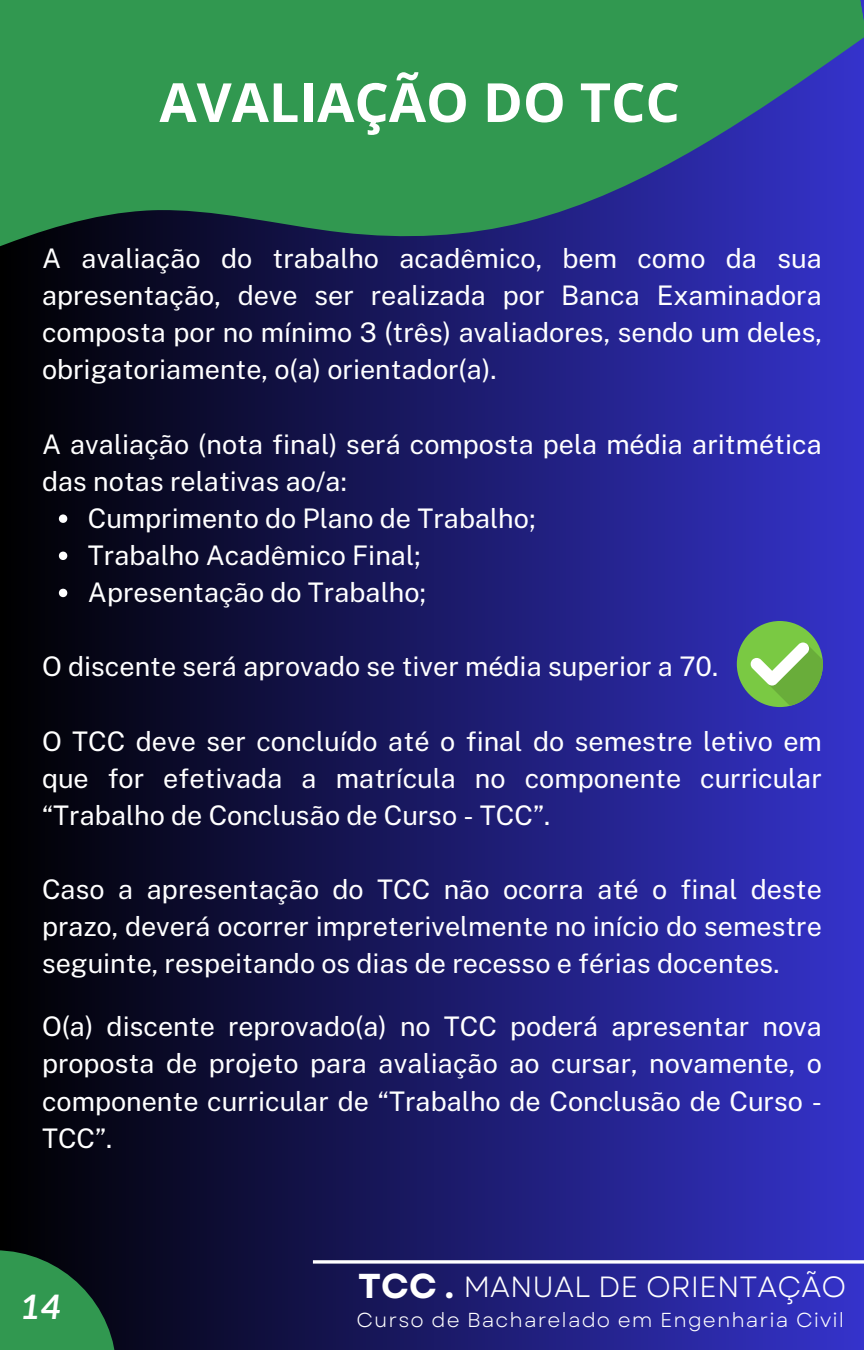
<style>
.page{position:relative;width:864px;height:1350px;background:#fff}
.page>*{position:absolute;margin:0;border:0;box-sizing:border-box;transform-origin:0 0}
.t1{font:700 54px "Open Sans";color:#fff}
.t2{font:700 34.43px "Garet";color:#fff}
.t3{font:italic 700 33.98px "Lato";color:#fff}
.t4{font:29.25px "Garet";color:#fff}
.t5{font:27px/37.1px "Public Sans";color:#fff;text-align:justify}
.t6{font:20.25px "Garet";letter-spacing:.055em;color:#fff}
</style>
<div class="page">
<div style="left:0;top:0;width:864px;height:1350px;background:linear-gradient(to right,#000,#3533cb)"></div>
<svg style="left:313px;top:1260px;width:551px;height:4px"></svg>
<svg style="left:0;top:1250px;width:116px;height:100px;fill:#319850"></svg>
<svg style="left:0;top:0;width:864px;height:316px;fill:#319850"></svg>
<svg style="left:59px;top:514px;width:8px;height:9px"></svg>
<svg style="left:59px;top:552px;width:8px;height:8px"></svg>
<svg style="left:59px;top:589px;width:8px;height:8px"></svg>
<div style="left:737px;top:621px;width:86px;height:86px;background:#7ac943;border-radius:50%"></div>
<svg style="left:750px;top:643px;width:73px;height:64px"></svg>
<h2 class="t1" style="left:159px;top:64px;width:522px">AVALIAÇÃO DO TCC</h2>
<p class="t5" style="left:42px;top:240px;width:781px">A avaliação do trabalho acadêmico, bem como da sua apresentação, deve ser realizada por Banca Examinadora composta por no mínimo 3 (três) avaliadores, sendo um deles, obrigatoriamente, o(a) orientador(a).</p>
<h1 class="t5" style="left:42px;top:425px;width:781px">A avaliação (nota final) será composta pela média aritmética das notas relativas ao/a:</h1>
<h4 class="t5" style="left:88px;top:500px;width:449px">Cumprimento do Plano de Trabalho;</h4>
<h4 class="t5" style="left:88px;top:537px;width:334px">Trabalho Acadêmico Final;</h4>
<p class="t5" style="left:88px;top:574px;width:340px">Apresentação do Trabalho;</p>
<p class="t5" style="left:42px;top:648px;width:678px">O discente será aprovado se tiver média superior a 70.</p>
<p class="t5" style="left:42px;top:722px;width:781px">O TCC deve ser concluído até o final do semestre letivo em que for efetivada a matrícula no componente curricular “Trabalho de Conclusão de Curso - TCC”.</p>
<h4 class="t5" style="left:42px;top:871px;width:781px">Caso a apresentação do TCC não ocorra até o final deste prazo, deverá ocorrer impreterivelmente no início do semestre seguinte, respeitando os dias de recesso e férias docentes.</h4>
<h3 class="t5" style="left:42px;top:1008px;width:781px">O(a) discente reprovado(a) no TCC poderá apresentar nova proposta de projeto para avaliação ao cursar, novamente, o componente curricular de “Trabalho de Conclusão de Curso - TCC”.</h3>
<h4 class="t3" style="left:20px;top:1285px;width:42px">14</h4>
<h4 class="t2" style="left:358px;top:1261px;width:97px">TCC .</h4>
<h4 class="t4" style="left:463px;top:1265px;width:384px">MANUAL DE ORIENTAÇÃO</h4>
<p class="t6" style="left:357px;top:1305px;width:489px">Curso de Bacharelado em Engenharia Civil</p>
</div>
